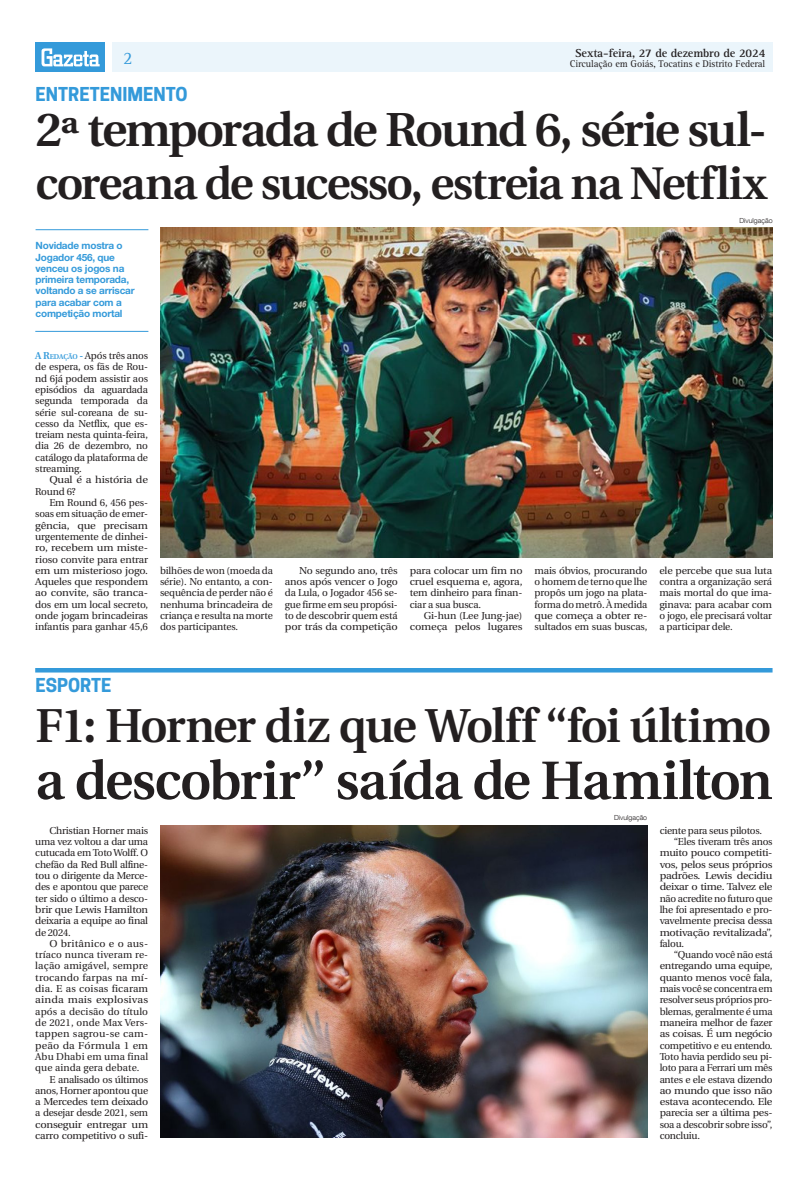
<style>
.page{position:relative;width:808px;height:1191px;background:#fff}
.page>*{position:absolute;margin:0;border:0;box-sizing:border-box;transform-origin:0 0}
.Manchete{font:600 54px "Utopia";letter-spacing:-.025em;color:#231f20}
.Manchete-2{font:600 47.6px "Utopia";letter-spacing:-.045em;color:#231f20}
.Manchete-3{font:600 47.5px "Utopia";letter-spacing:-.035em;color:#231f20}
.Manchete-4{font:600 45.6px "Utopia";letter-spacing:-.04em;color:#231f20}
.Retranca{font:700 18px "Cooper Hewitt";color:#349ada}
.t1{font:18px "Rotis Serif Std";color:#349ada}
.t2{font:700 12px "Rotis Serif Std";letter-spacing:-.01em;color:#231f20}
.TExto_Corrido{font:10px/11.3px "Utopia";letter-spacing:-.015em;color:#231f20;text-align:justify}
.TExto_Corrido-2{font:10px/11.3px "Utopia";letter-spacing:-.015em;color:#231f20;text-align:justify;scale:1.05 1}
.TExto_Corrido-3{font:10px/11.3px "Utopia";letter-spacing:-.015em;color:#231f20;text-align:justify;scale:1.06 1}
.Repórter{font:10px/11.3px "Utopia";letter-spacing:-.015em;color:#231f20;text-align:justify}
.Olho{font:700 10px/11.3px "Helvetica Neue LT Std";letter-spacing:-.02em;color:#349ada}
.TExto_Corrido-4{font:10px/11.3px "Utopia";letter-spacing:-.015em;color:#231f20;text-align:justify;scale:1.08 1}
.t3{font:10px "Rotis Serif Std";letter-spacing:-.01em;color:#231f20}
.TExto_Corrido-5{font:10px/11.3px "Utopia";letter-spacing:-.015em;color:#231f20;scale:1.1 1}
.Crédito_Fotógrafo{font:300 7px "Helvetica Neue LT Com";color:#231f20}
.s1{font-weight:600;color:#349ada}
.s2{font-weight:600;font-size:7px;color:#349ada}
</style>
<div class="page">
<div style="left:112px;top:43px;width:660px;height:29px;background:#ebf5fb"></div>
<div style="left:35px;top:43px;width:70px;height:29px;background:#349ada"></div>
<svg style="left:42px;top:48px;width:58px;height:18px"></svg>
<hr style="left:35px;top:668px;width:737px;height:4px;background:#349ada">
<hr style="left:36px;top:229px;width:112px;height:1px;background:#349ada">
<hr style="left:35px;top:331px;width:113px;height:1px;background:#349ada">
<img style="left:160px;top:825px;width:487px;height:312px">
<img style="left:160px;top:227px;width:612px;height:330px">
<p class="t1" style="left:123px;top:47px;width:11px">2</p>
<p class="Retranca" style="left:36px;top:83px;width:153px">ENTRETENIMENTO</p>
<p class="t2" style="left:575px;top:46px;width:192px">Sexta-feira, 27 de dezembro de 2024</p>
<p class="t3" style="left:570px;top:58px;width:197px">Circulação em Goiás, Tocatins e Distrito Federal</p>
<p class="Manchete-2" style="left:36px;top:103px;width:733px">2ª temporada de Round 6, série sul-</p>
<p class="Manchete-4" style="left:36px;top:157px;width:732px">coreana de sucesso, estreia na Netflix</p>
<p class="Olho" style="left:36px;top:240px;width:101px">Novidade mostra o<br>Jogador 456, que venceu os jogos na primeira temporada, voltando a se arriscar para acabar com a competição mortal</p>
<p class="Crédito_Fotógrafo" style="left:739px;top:216px;width:35px">Divulgação</p>
<p class="Repórter" style="left:35px;top:350px;width:114px"><span class="s1">A R</span><span class="s2">EDAÇÃO</span> <span class="s1">-</span> Após três anos de espera, os fãs de Rou&shy;nd 6já podem assistir aos episódios da aguardada segunda temporada da série sul-coreana de su&shy;cesso da Netflix, que es&shy;treiam nesta quinta-feira, dia 26 de dezembro, no catálogo da plataforma de streaming.</p>
<p class="TExto_Corrido-5" style="left:35px;top:474px;width:104px;text-indent:14px">Qual é a história de<br>Round 6?</p>
<p class="TExto_Corrido" style="left:35px;top:497px;width:114px;text-indent:14px">Em Round 6, 456 pes&shy;soas em situação de emer&shy;gência, que precisam urgentemente de dinhei&shy;ro, recebem um miste&shy;rioso convite para entrar em um misterioso jogo.<br>Aqueles que respondem ao convite, são tranca&shy;dos em um local secreto, onde jogam brincadeiras infantis para ganhar 45,6</p>
<p class="TExto_Corrido" style="left:160px;top:565px;width:114px">bilhões de won (moeda da série). No entanto, a con&shy;sequência de perder não é nenhuma brincadeira de criança e resulta na morte dos participantes.</p>
<p class="TExto_Corrido-2" style="left:285px;top:565px;width:109px;text-indent:14px">No segundo ano, três anos após vencer o Jogo da Lula, o Jogador 456 se&shy;gue firme em seu propósi&shy;to de descobrir quem está por trás da competição</p>
<p class="TExto_Corrido-4" style="left:410px;top:565px;width:106px">para colocar um fim no cruel esquema e, agora, tem dinheiro para finan&shy;ciar a sua busca.</p>
<p class="TExto_Corrido" style="left:410px;top:610px;width:114px;text-align:right">Gi-hun (Lee Jung-jae) começa pelos lugares</p>
<p class="TExto_Corrido" style="left:534px;top:565px;width:114px">mais óbvios, procurando o homem de terno que lhe propôs um jogo na plata&shy;forma do metrô. À medida que começa a obter re&shy;sultados em suas buscas,</p>
<p class="TExto_Corrido-2" style="left:659px;top:565px;width:109px">ele percebe que sua luta contra a organização será mais mortal do que ima&shy;ginava: para acabar com o jogo, ele precisará voltar a participar dele.</p>
<p class="Retranca" style="left:36px;top:674px;width:77px">ESPORTE</p>
<p class="Manchete-3" style="left:35px;top:699px;width:737px">F1: Horner diz que Wolff “foi último</p>
<p class="Manchete" style="left:35px;top:750px;width:739px">a descobrir” saída de Hamilton</p>
<p class="Crédito_Fotógrafo" style="left:614px;top:813px;width:35px">Divulgação</p>
<p class="TExto_Corrido" style="left:35px;top:825px;width:114px;text-indent:14px">Christian Horner mais uma vez voltou a dar uma cutucada em Toto Wolff. O chefão da Red Bull alfine&shy;tou o dirigente da Merce&shy;des e apontou que parece ter sido o último a desco&shy;brir que Lewis Hamilton deixaria a equipe ao final de 2024.</p>
<p class="TExto_Corrido-3" style="left:35px;top:938px;width:108px;text-indent:14px">O britânico e o aus&shy;tríaco nunca tiveram re&shy;lação amigável, sempre trocando farpas na mí&shy;dia. E as coisas ficaram ainda mais explosivas após a decisão do título de 2021, onde Max Vers&shy;tappen sagrou-se cam&shy;peão da Fórmula 1 em Abu Dhabi em uma final que ainda gera debate.</p>
<p class="TExto_Corrido" style="left:35px;top:1073px;width:114px;text-indent:14px">E analisado os últimos anos, Horner apontou que a Mercedes tem deixado a desejar desde 2021, sem conseguir entregar um carro competitivo o sufi-</p>
<p class="TExto_Corrido" style="left:660px;top:825px;width:104px">ciente para seus pilotos.</p>
<p class="TExto_Corrido" style="left:660px;top:836px;width:114px;text-indent:14px">“Eles tiveram três anos muito pouco competiti&shy;vos, pelos seus próprios padrões. Lewis decidiu deixar o time. Talvez ele não acredite no futuro que lhe foi apresentado e pro&shy;vavelmente precisa dessa motivação revitalizada”, falou.</p>
<p class="TExto_Corrido" style="left:660px;top:949px;width:114px;text-indent:14px">“Quando você não está entregando uma equipe, quanto menos você fala, mais você se concentra em resolver seus próprios pro&shy;blemas, geralmente é uma maneira melhor de fazer as coisas. É um negócio competitivo e eu entendo.<br>Toto havia perdido seu pi&shy;loto para a Ferrari um mês antes e ele estava dizendo ao mundo que isso não estava acontecendo. Ele parecia ser a última pes&shy;soa a descobrir sobre isso”, concluiu.</p>
</div>
